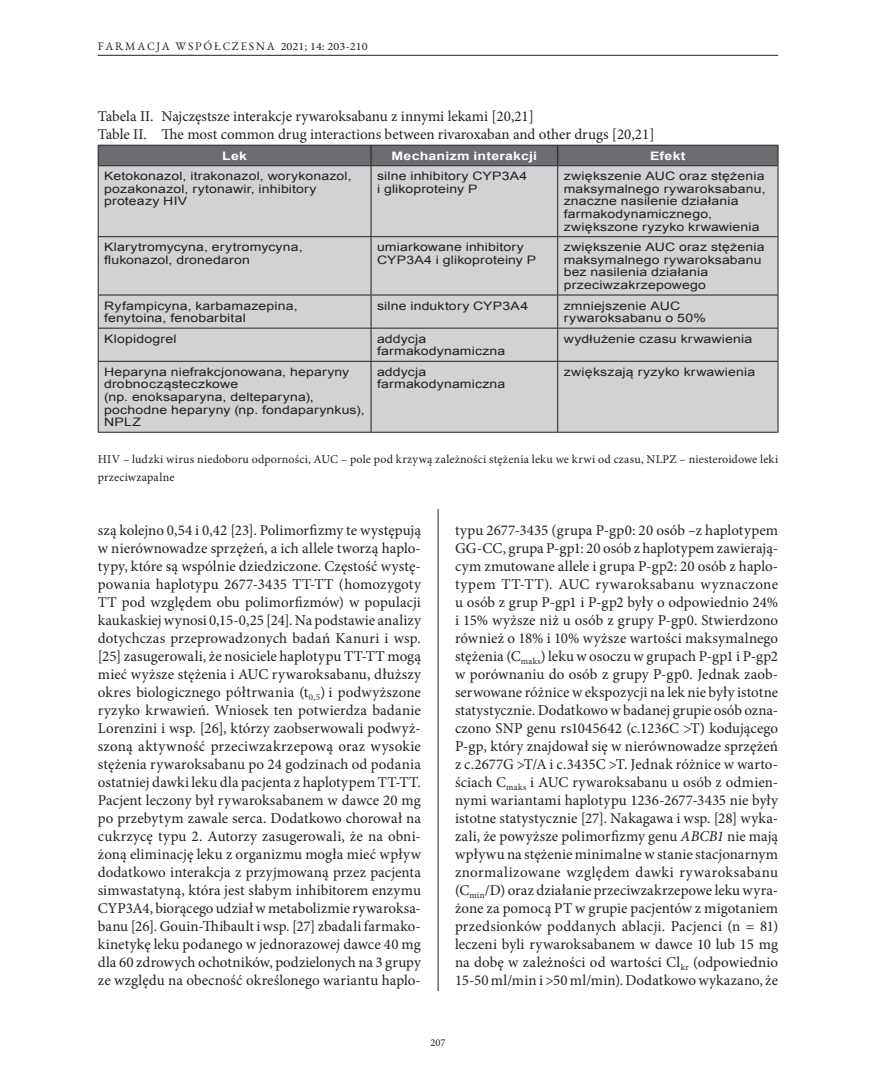
<style>
.page{position:relative;width:876px;height:1089px;background:#fff}
.page>*{position:absolute;margin:0;border:0;box-sizing:border-box;transform-origin:0 0}
.t1{font:15px/18px "Minion Pro";color:#231f20;text-align:justify}
.t2{font:12px/18px "Minion Pro";letter-spacing:.015em;color:#231f20}
.t3{font:11.7px/12.6px "Arial";letter-spacing:.01em;color:#231f20;scale:1.2 1}
.t4{font:700 11.7px "Arial";letter-spacing:.02em;color:#fff;scale:1.2 1}
.t5{font:11.55px "EB Garamond";letter-spacing:.16em;color:#231f20}
.t6{font:10.5px "Minion Pro";color:#231f20}
.s1{font-family:"Minion Pro";font-size:11.25px}
.s2{font-style:italic}
</style>
<div class="page">
<hr style="left:438px;top:98px;width:1px;height:893px;background:#231f20">
<hr style="left:98px;top:55px;width:680px;height:1px;background:#231f20">
<div style="left:98px;top:98px;width:680px;height:410px;background:#fff"></div>
<div style="left:99px;top:166px;width:679px;height:266px;background:#d1d2d4"></div>
<hr style="left:98px;top:236px;width:273px;height:1px;background:#231f20">
<hr style="left:371px;top:236px;width:187px;height:1px;background:#231f20">
<hr style="left:558px;top:236px;width:220px;height:1px;background:#231f20">
<hr style="left:98px;top:295px;width:273px;height:1px;background:#231f20">
<hr style="left:371px;top:295px;width:187px;height:1px;background:#231f20">
<hr style="left:558px;top:295px;width:220px;height:1px;background:#231f20">
<hr style="left:98px;top:328px;width:273px;height:1px;background:#231f20">
<hr style="left:371px;top:328px;width:187px;height:1px;background:#231f20">
<hr style="left:558px;top:328px;width:220px;height:1px;background:#231f20">
<hr style="left:98px;top:361px;width:273px;height:1px;background:#231f20">
<hr style="left:371px;top:361px;width:187px;height:1px;background:#231f20">
<hr style="left:558px;top:361px;width:220px;height:1px;background:#231f20">
<svg style="left:98px;top:145px;width:681px;height:21px;background:#67676a"></svg>
<hr style="left:98px;top:166px;width:1px;height:70px;background:#231f20">
<hr style="left:371px;top:166px;width:1px;height:70px;background:#231f20">
<hr style="left:557px;top:166px;width:1px;height:70px;background:#231f20">
<hr style="left:778px;top:166px;width:1px;height:70px;background:#231f20">
<hr style="left:98px;top:237px;width:1px;height:58px;background:#231f20">
<hr style="left:371px;top:237px;width:1px;height:58px;background:#231f20">
<hr style="left:557px;top:237px;width:1px;height:58px;background:#231f20">
<hr style="left:778px;top:237px;width:1px;height:58px;background:#231f20">
<hr style="left:98px;top:295px;width:1px;height:33px;background:#231f20">
<hr style="left:371px;top:295px;width:1px;height:33px;background:#231f20">
<hr style="left:557px;top:295px;width:1px;height:33px;background:#231f20">
<hr style="left:778px;top:295px;width:1px;height:33px;background:#231f20">
<hr style="left:98px;top:328px;width:1px;height:33px;background:#231f20">
<hr style="left:371px;top:328px;width:1px;height:33px;background:#231f20">
<hr style="left:557px;top:328px;width:1px;height:33px;background:#231f20">
<hr style="left:778px;top:328px;width:1px;height:33px;background:#231f20">
<hr style="left:98px;top:361px;width:1px;height:71px;background:#231f20">
<hr style="left:371px;top:361px;width:1px;height:71px;background:#231f20">
<hr style="left:557px;top:361px;width:1px;height:71px;background:#231f20">
<hr style="left:778px;top:361px;width:1px;height:71px;background:#231f20">
<hr style="left:98px;top:432px;width:273px;height:1px;background:#231f20">
<hr style="left:371px;top:432px;width:187px;height:1px;background:#231f20">
<hr style="left:558px;top:432px;width:220px;height:1px;background:#231f20">
<p class="t5" style="left:98px;top:37px;width:271px">FARMACJA WSPÓŁCZESNA <span class="s1">2021; 14: 203-210</span></p>
<p class="t1" style="left:98px;top:107px;width:558px">Tabela II. Najczęstsze interakcje rywaroksabanu z innymi lekami [20,21]<br>Table II. The most common drug interactions between rivaroxaban and other drugs [20,21]</p>
<p class="t4" style="left:222px;top:148px;width:22px">Lek</p>
<p class="t4" style="left:392px;top:148px;width:123px">Mechanizm interakcji</p>
<p class="t4" style="left:650px;top:148px;width:31px">Efekt</p>
<p class="t3" style="left:104px;top:170px;width:208px">Ketokonazol, itrakonazol, worykonazol, pozakonazol, rytonawir, inhibitory proteazy HIV</p>
<p class="t3" style="left:377px;top:170px;width:127px">silne inhibitory CYP3A4 i glikoproteiny P</p>
<p class="t3" style="left:564px;top:170px;width:170px">zwiększenie AUC oraz stężenia maksymalnego rywaroksabanu, znaczne nasilenie działania farmakodynamicznego, zwiększone ryzyko krwawienia</p>
<p class="t3" style="left:104px;top:241px;width:167px">Klarytromycyna, erytromycyna, flukonazol, dronedaron</p>
<p class="t3" style="left:377px;top:241px;width:134px">umiarkowane inhibitory<br>CYP3A4 i glikoproteiny P</p>
<p class="t3" style="left:564px;top:241px;width:169px">zwiększenie AUC oraz stężenia maksymalnego rywaroksabanu bez nasilenia działania przeciwzakrzepowego</p>
<p class="t3" style="left:104px;top:299px;width:163px">Ryfampicyna, karbamazepina, fenytoina, fenobarbital</p>
<p class="t3" style="left:377px;top:299px;width:127px">silne induktory CYP3A4</p>
<p class="t3" style="left:564px;top:299px;width:120px">zmniejszenie AUC rywaroksabanu o 50%</p>
<p class="t3" style="left:104px;top:332px;width:62px">Klopidogrel</p>
<p class="t3" style="left:377px;top:332px;width:108px">addycja farmakodynamiczna</p>
<p class="t3" style="left:564px;top:332px;width:159px">wydłużenie czasu krwawienia</p>
<p class="t3" style="left:104px;top:365px;width:219px">Heparyna niefrakcjonowana, heparyny drobnocząsteczkowe<br>(np. enoksaparyna, delteparyna), pochodne heparyny (np. fondaparynkus),<br>NPLZ</p>
<p class="t3" style="left:377px;top:365px;width:108px">addycja farmakodynamiczna</p>
<p class="t3" style="left:564px;top:365px;width:161px">zwiększają ryzyko krwawienia</p>
<p class="t2" style="left:98px;top:450px;width:682px">HIV – ludzki wirus niedoboru odporności, AUC – pole pod krzywą zależności stężenia leku we krwi od czasu, NLPZ – niesteroidowe leki przeciwzapalne</p>
<p class="t1" style="left:98px;top:521px;width:325px">szą kolejno 0,54 i 0,42 [23]. Polimorfizmy te występują w nierównowadze sprzężeń, a ich allele tworzą haplo&shy;typy, które są wspólnie dziedziczone. Częstość wystę&shy;powania haplotypu 2677-3435 TT-TT (homozygoty TT pod względem obu polimorfizmów) w populacji kaukaskiej wynosi 0,15-0,25 [24]. Na podstawie analizy dotychczas przeprowadzonych badań Kanuri i wsp. [25] zasugerowali, że nosiciele haplotypu TT-TT mogą mieć wyższe stężenia i AUC rywaroksabanu, dłuższy okres biologicznego półtrwania (t<sub>0,5</sub>) i podwyższone ryzyko krwawień. Wniosek ten potwierdza badanie Lorenzini i wsp. [26], którzy zaobserwowali podwyż&shy;szoną aktywność przeciwzakrzepową oraz wysokie stężenia rywaroksabanu po 24 godzinach od podania ostatniej dawki leku dla pacjenta z haplotypem TT-TT.<br>Pacjent leczony był rywaroksabanem w dawce 20 mg po przebytym zawale serca. Dodatkowo chorował na cukrzycę typu 2. Autorzy zasugerowali, że na obni&shy;żoną eliminację leku z organizmu mogła mieć wpływ dodatkowo interakcja z przyjmowaną przez pacjenta simwastatyną, która jest słabym inhibitorem enzymu CYP3A4, biorącego udział w metabolizmie rywaroksa&shy;banu [26]. Gouin-Thibault i wsp. [27] zbadali farmako&shy;kinetykę leku podanego w jednorazowej dawce 40 mg dla 60 zdrowych ochotników, podzielonych na 3 grupy ze względu na obecność określonego wariantu haplo-</p>
<p class="t1" style="left:455px;top:521px;width:325px">typu 2677-3435 (grupa P-gp0: 20 osób –z haplotypem GG-CC, grupa P-gp1: 20 osób z haplotypem zawierają&shy;cym zmutowane allele i grupa P-gp2: 20 osób z haplo&shy;typem TT-TT). AUC rywaroksabanu wyznaczone u osób z grup P-gp1 i P-gp2 były o odpowiednio 24% i 15% wyższe niż u osób z grupy P-gp0. Stwierdzono również o 18% i 10% wyższe wartości maksymalnego stężenia (C<sub>maks</sub>) leku w osoczu w grupach P-gp1 i P-gp2 w porównaniu do osób z grupy P-gp0. Jednak zaob&shy;serwowane różnice w ekspozycji na lek nie były istotne statystycznie. Dodatkowo w badanej grupie osób ozna&shy;czono SNP genu rs1045642 (c.1236C &gt;T) kodującego P-gp, który znajdował się w nierównowadze sprzężeń z c.2677G &gt;T/A i c.3435C &gt;T. Jednak różnice w warto&shy;ściach C<sub>maks</sub> i AUC rywaroksabanu u osób z odmien&shy;nymi wariantami haplotypu 1236-2677-3435 nie były istotne statystycznie [27]. Nakagawa i wsp. [28] wyka&shy;zali, że powyższe polimorfizmy genu <span class="s2">ABCB1</span> nie mają wpływu na stężenie minimalne w stanie stacjonarnym znormalizowane względem dawki rywaroksabanu (C<sub>min</sub>/D) oraz działanie przeciwzakrzepowe leku wyra&shy;żone za pomocą PT w grupie pacjentów z migotaniem przedsionków poddanych ablacji. Pacjenci (n = 81) leczeni byli rywaroksabanem w dawce 10 lub 15 mg na dobę w zależności od wartości Cl<sub>kr</sub> (odpowiednio 15-50 ml/min i &gt;50 ml/min). Dodatkowo wykazano, że</p>
<p class="t6" style="left:430px;top:1035px;width:17px">207</p>
</div>
